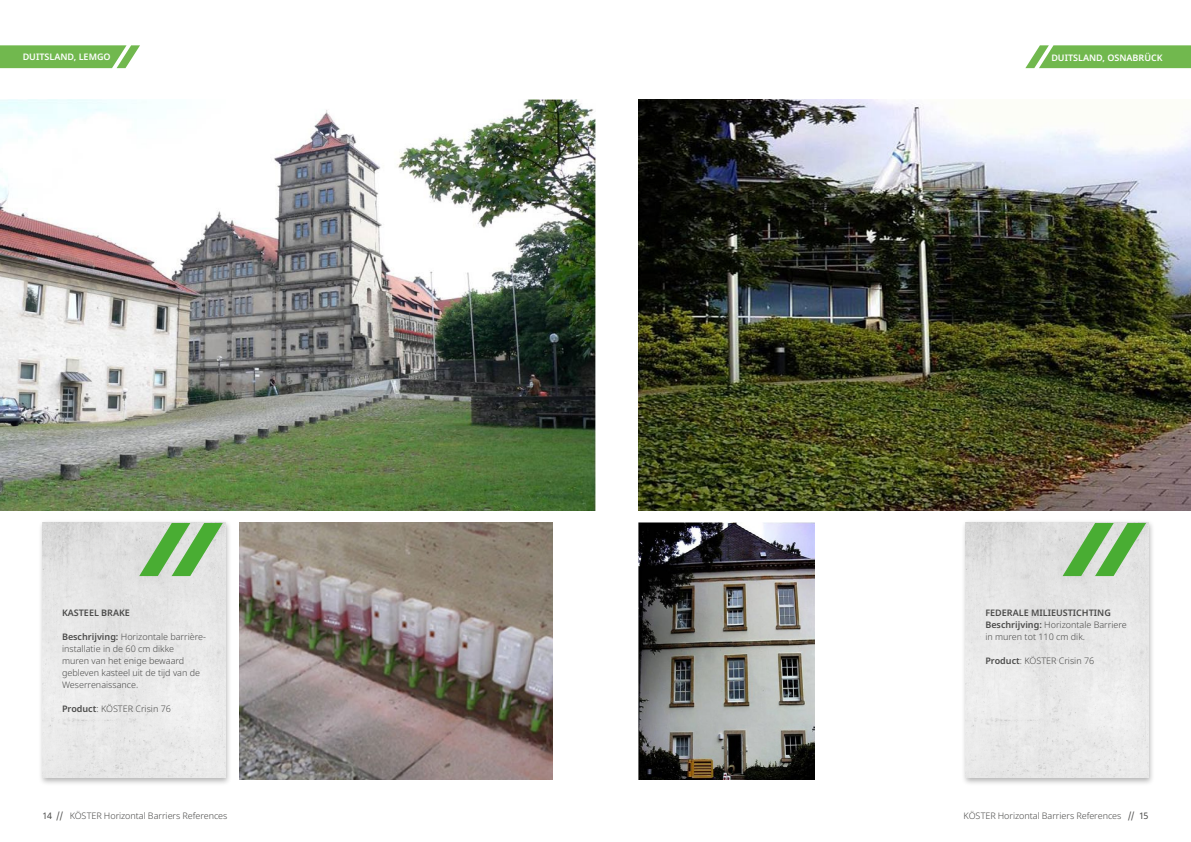
<style>
.page{position:relative;width:1191px;height:842px;background:#fff}
.page>*{position:absolute;margin:0;border:0;box-sizing:border-box;transform-origin:0 0}
.t1{font:300 9px/12px "Noto Sans";color:#4a4a49}
.t2{font:600 9px "Noto Sans";color:#fff}
.t3{font:600 9px "Noto Sans";color:#4a4a49}
.s1{font-weight:600}
.s2{font-weight:400}
</style>
<div class="page">
<img style="left:638px;top:523px;width:176px;height:256px">
<svg style="left:1025px;top:45px;width:166px;height:23px;background:#7dbe5d"></svg>
<img style="left:638px;top:99px;width:553px;height:411px">
<div style="left:961px;top:519px;width:194px;height:266px;background:#000;opacity:.3"></div>
<img style="left:966px;top:522px;width:182px;height:255px">
<svg style="left:1062px;top:523px;width:84px;height:53px;background:#9cc993"></svg>
<img style="left:0;top:99px;width:595px;height:411px">
<svg style="left:0;top:45px;width:140px;height:23px;background:#7ebe5f"></svg>
<div style="left:38px;top:519px;width:194px;height:266px;background:#000;opacity:.3"></div>
<img style="left:43px;top:522px;width:182px;height:255px">
<svg style="left:139px;top:523px;width:84px;height:53px;background:#9cc993"></svg>
<img style="left:239px;top:523px;width:314px;height:256px">
<p class="t2" style="left:23px;top:50px;width:89px">DUITSLAND, LEMGO</p>
<p class="t3" style="left:62px;top:607px;width:69px">KASTEEL BRAKE</p>
<p class="t1" style="left:62px;top:631px;width:145px"><span class="s1">Beschrijving:</span> Horizontale barrière&shy;installatie in de 60 cm dikke<br>muren van het enige bewaard gebleven kasteel uit de tijd van de<br>Weserrenaissance.</p>
<p class="t1" style="left:62px;top:703px;width:110px"><span class="s1">Product</span>: KÖSTER Crisin 76</p>
<p class="t2" style="left:1051px;top:52px;width:113px">DUITSLAND, OSNABRÜCK</p>
<p class="t1" style="left:985px;top:607px;width:143px"><span class="s1">FEDERALE MILIEUSTICHTING<br>Beschrijving:</span> Horizontale Barriere in muren tot 110 cm dik.</p>
<p class="t1" style="left:985px;top:655px;width:110px"><span class="s1">Product</span>: KÖSTER Crisin 76</p>
<p class="t1" style="left:43px;top:810px;width:186px"><span class="s2">14 //</span> KÖSTER Horizontal Barriers References</p>
<p class="t1" style="left:963px;top:810px;width:186px">KÖSTER Horizontal Barriers References <span class="s2">// 15</span></p>
</div>
